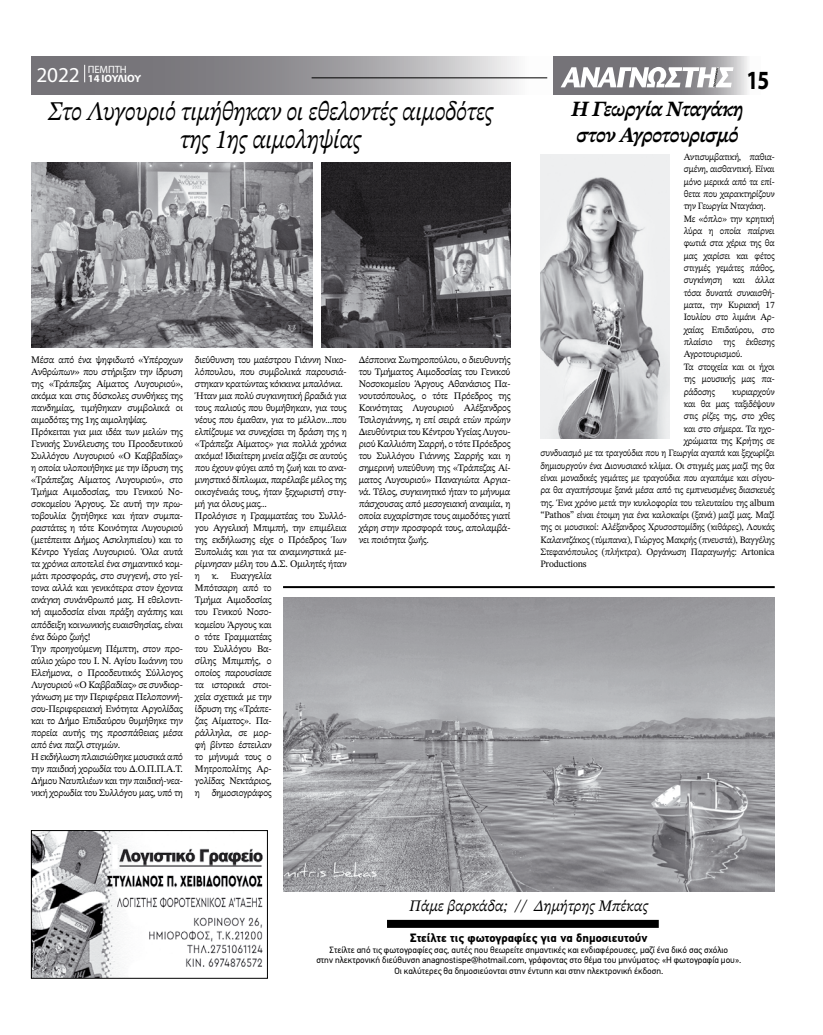
<style>
.page{position:relative;width:823px;height:1035px;background:#fff}
.page>*{position:absolute;margin:0;border:0;box-sizing:border-box;transform-origin:0 0}
.t1{font:italic 27px/28px "STIX Two Text";color:#000;text-align:center;scale:.87 1}
.t2{font:700 26.3px "Myriad Pro";color:#000;scale:.81 1}
.t3{font:italic 700 21.7px/26.3px "STIX Two Text";letter-spacing:-.02em;color:#000;scale:.95 1}
.t4{font:italic 16px "STIX Two Text";letter-spacing:.01em;color:#000;scale:.95 1}
.t5{font:700 12px "PF Din Text Pro";color:#000}
.t6{font:700 10.6px/9.4px "Myriad Pro";letter-spacing:-.01em;color:#fff}
.t7{font:10px/12px "STIX Two Text";letter-spacing:-.02em;color:#000}
.t8{font:9.7px/12.3px "STIX Two Text";letter-spacing:-.02em;color:#000}
.t9{font:9px/10.8px "PF Din Text Pro";color:#000;text-align:center}
.s1{font-weight:400}
.s2{font-weight:400;font-size:21.3px}
</style>
<div class="page">
<svg style="left:556px;top:57px;width:192px;height:38px;background:#8f8e92"></svg>
<svg style="left:31px;top:57px;width:525px;height:38px;background:#9e9ca0"></svg>
<svg style="left:560px;top:67px;width:173px;height:20px"></svg>
<hr style="left:311px;top:78px;width:236px;height:1px;background:#000">
<svg style="left:84px;top:65px;width:1px;height:17px"></svg>
<div style="left:387px;top:920px;width:271px;height:8px;background:#000"></div>
<hr style="left:283px;top:586px;width:491px;height:2px;background:#000">
<img style="left:283px;top:597px;width:491px;height:294px">
<img style="left:33px;top:832px;width:230px;height:144px">
<div style="left:31px;top:830px;width:236px;height:148px;border:1px solid #000"></div>
<img style="left:540px;top:155px;width:129px;height:283px">
<img style="left:31px;top:162px;width:281px;height:186px">
<img style="left:321px;top:162px;width:189px;height:186px">
<p class="t6" style="left:37px;top:64px;width:106px;text-indent:51px"><span class="s1">ΠΕΜΠΤΗ<br></span><span class="s2">2022</span> 14 ΙΟΥΛΙΟΥ</p>
<h2 class="t2" style="left:746px;top:63px;width:29px">15</h2>
<h1 class="t1" style="left:48px;top:97px;width:513px">Στο Λυγουριό τιμήθηκαν οι εθελοντές αιμοδότες της 1ης αιμοληψίας</h1>
<p class="t7" style="left:31px;top:354px;width:153px">Μέσα από ένα ψηφιδωτό «Υπέροχων Ανθρώπων» που στήριξαν την ίδρυση της «Τράπεζας Αίματος Λυγουριού», ακόμα και στις δύσκολες συνθήκες της πανδημίας, τιμήθηκαν συμβολικά οι αιμοδότες της 1ης αιμοληψίας.<br>Πρόκειται για μια ιδέα των μελών της Γενικής Συνέλευσης του Προοδευτικού Συλλόγου Λυγουριού «Ο Καββαδίας» η οποία υλοποιήθηκε με την ίδρυση της «Τράπεζας Αίματος Λυγουριού», στο Τμήμα Αιμοδοσίας, του Γενικού Νο&shy;σοκομείου Άργους. Σε αυτή την πρω&shy;τοβουλία ζητήθηκε και ήταν συμπα&shy;ραστάτες η τότε Κοινότητα Λυγουριού (μετέπειτα Δήμος Ασκληπιείου) και το Κέντρο Υγείας Λυγουριού. Όλα αυτά τα χρόνια αποτελεί ένα σημαντικό κομ&shy;μάτι προσφοράς, στο συγγενή, στο γεί&shy;τονα αλλά και γενικότερα στον έχοντα ανάγκη συνάνθρωπό μας. Η εθελοντι&shy;κή αιμοδοσία είναι πράξη αγάπης και απόδειξη κοινωνικής ευαισθησίας, είναι ένα δώρο ζωής!<br>Την προηγούμενη Πέμπτη, στον προ&shy;αύλιο χώρο του Ι. Ν. Αγίου Ιωάννη του Ελεήμονα, ο Προοδευτικός Σύλλογος Λυγουριού «Ο Καββαδίας» σε συνδιορ&shy;γάνωση με την Περιφέρεια Πελοποννή&shy;σου-Περιφερειακή Ενότητα Αργολίδας και το Δήμο Επιδαύρου θυμήθηκε την πορεία αυτής της προσπάθειας μέσα από ένα παζλ στιγμών.<br>Η εκδήλωση πλαισιώθηκε μουσικά από την παιδική χορωδία του Δ.Ο.Π.Π.Α.Τ.<br>Δήμου Ναυπλιέων και την παιδική-νεα&shy;νική χορωδία του Συλλόγου μας, υπό τη</p>
<p class="t7" style="left:195px;top:354px;width:153px">διεύθυνση του μαέστρου Γιάννη Νικο&shy;λόπουλου, που συμβολικά παρουσιά&shy;στηκαν κρατώντας κόκκινα μπαλόνια.<br>Ήταν μια πολύ συγκινητική βραδιά για τους παλιούς που θυμήθηκαν, για τους νέους που έμαθαν, για το μέλλον…που ελπίζουμε να συνεχίσει τη δράση της η «Τράπεζα Αίματος» για πολλά χρόνια ακόμα! Ιδιαίτερη μνεία αξίζει σε αυτούς που έχουν φύγει από τη ζωή και το ανα&shy;μνηστικό δίπλωμα, παρέλαβε μέλος της οικογένειάς τους, ήταν ξεχωριστή στιγ&shy;μή για όλους μας…<br>Προλόγισε η Γραμματέας του Συλλό&shy;γου Αγγελική Μπιμπή, την επιμέλεια της εκδήλωσης είχε ο Πρόεδρος Ίων<br>Ξυπολιάς και για τα αναμνηστικά με&shy;ρίμνησαν μέλη του Δ.Σ. Ομιλητές ήταν η κ. Ευαγγελία<br>Μπότσαρη από το<br>Τμήμα Αιμοδοσίας<br>του Γενικού Νοσο-<br>κομείου Άργους και<br>ο τότε Γραμματέας<br>του Συλλόγου Βα-<br>σίλης Μπιμπής, ο<br>οποίος παρουσίασε<br>τα ιστορικά στοι-<br>χεία σχετικά με την<br>ίδρυση της «Τράπε-<br>ζας Αίματος». Πα-<br>ράλληλα, σε μορ-<br>φή βίντεο έστειλαν<br>το μήνυμά τους ο<br>Μητροπολίτης Αρ-<br>γολίδας Νεκτάριος,<br>η δημοσιογράφος</p>
<p class="t7" style="left:358px;top:354px;width:153px;text-align:justify">Δέσποινα Σωτηροπούλου, ο διευθυντής του Τμήματος Αιμοδοσίας του Γενικού Νοσοκομείου Άργους Αθανάσιος Πα&shy;νουτσόπουλος, ο τότε Πρόεδρος της Κοινότητας Λυγουριού Αλέξανδρος Τσιλογιάννης, η επί σειρά ετών πρώην Διευθύντρια του Κέντρου Υγείας Λυγου&shy;ριού Καλλιόπη Σαρρή, ο τότε Πρόεδρος του Συλλόγου Γιάννης Σαρρής και η σημερινή υπεύθυνη της «Τράπεζας Αί&shy;ματος Λυγουριού» Παναγιώτα Αργια&shy;νά. Τέλος, συγκινητικό ήταν το μήνυμα πάσχουσας από μεσογειακή αναιμία, η οποία ευχαρίστησε τους αιμοδότες γιατί χάρη στην προσφορά τους, απολαμβά&shy;νει ποιότητα ζωής.</p>
<h3 class="t3" style="left:571px;top:96px;width:182px">Η Γεωργία Νταγάκη στον Αγροτουρισμό</h3>
<p class="t8" style="left:683px;top:151px;width:92px">Αντισυμβατική, παθια&shy;σμένη, αισθαντική. Είναι μόνο μερικά από τα επί&shy;θετα που χαρακτηρίζουν την Γεωργία Νταγάκη.<br>Με «όπλο» την κρητική λύρα η οποία παίρνει φωτιά στα χέρια της θα μας χαρίσει και φέτος στιγμές γεμάτες πάθος, συγκίνηση και άλλα τόσα δυνατά συναισθή&shy;ματα, την Κυριακή 17<br>Ιουλίου στο λιμάνι Αρ&shy;χαίας Επιδαύρου, στο πλαίσιο της έκθεσης<br>Αγροτουρισμού.<br>Τα στοιχεία και οι ήχοι της μουσικής μας πα&shy;ράδοσης</p>
<p class="t8" style="left:731px;top:385px;width:44px">κυριαρχούν</p>
<p class="t8" style="left:683px;top:397px;width:92px">και θα μας ταξιδέψουν</p>
<p class="t8" style="left:683px;top:410px;width:92px">στις ρίζες της, στο χθες</p>
<p class="t8" style="left:683px;top:422px;width:92px">και στο σήμερα. Τα ηχο-</p>
<p class="t8" style="left:683px;top:434px;width:92px">χρώματα της Κρήτης σε</p>
<p class="t8" style="left:540px;top:447px;width:236px">συνδυασμό με τα τραγούδια που η Γεωργία αγαπά και ξεχωρίζει</p>
<p class="t8" style="left:540px;top:459px;width:236px">δημιουργούν ένα Διονυσιακό κλίμα. Οι στιγμές μας μαζί της θα</p>
<p class="t8" style="left:540px;top:471px;width:235px">είναι μοναδικές γεμάτες με τραγούδια που αγαπάμε και σίγου-</p>
<p class="t8" style="left:540px;top:484px;width:235px">ρα θα αγαπήσουμε ξανά μέσα από τις εμπνευσμένες διασκευές</p>
<p class="t8" style="left:540px;top:496px;width:235px">της. Ένα χρόνο μετά την κυκλοφορία του τελευταίου της album</p>
<p class="t8" style="left:540px;top:508px;width:235px">“Pathos” είναι έτοιμη για ένα καλοκαίρι (ξανά) μαζί μας. Μαζί</p>
<p class="t8" style="left:540px;top:521px;width:236px">της οι μουσικοί: Αλέξανδρος Χρυσοστομίδης (κιθάρες), Λουκάς</p>
<p class="t8" style="left:540px;top:533px;width:236px">Καλαντζάκος (τύμπανα), Γιώργος Μακρής (πνευστά), Βαγγέλης</p>
<p class="t8" style="left:540px;top:545px;width:236px">Στεφανόπουλος (πλήκτρα). Οργάνωση Παραγωγής: Artonica</p>
<p class="t8" style="left:540px;top:558px;width:48px">Productions</p>
<h3 class="t4" style="left:409px;top:894px;width:252px">Πάμε βαρκάδα; // Δημήτρης Μπέκας</h3>
<p class="t5" style="left:410px;top:930px;width:239px">Στείλτε τις φωτογραφίες για να δημοσιευτούν</p>
<p class="t9" style="left:316px;top:944px;width:426px">Στείλτε από τις φωτογραφίες σας, αυτές που θεωρείτε σημαντικές και ενδιαφέρουσες, μαζί ένα δικό σας σχόλιο<br>στην ηλεκτρονική διεύθυνση anagnostispe@hotmail.com, γράφοντας στο θέμα του μηνύματος: «Η φωτογραφία μου».<br>Οι καλύτερες θα δημοσιεύονται στην έντυπη και στην ηλεκτρονική έκδοση.</p>
</div>
